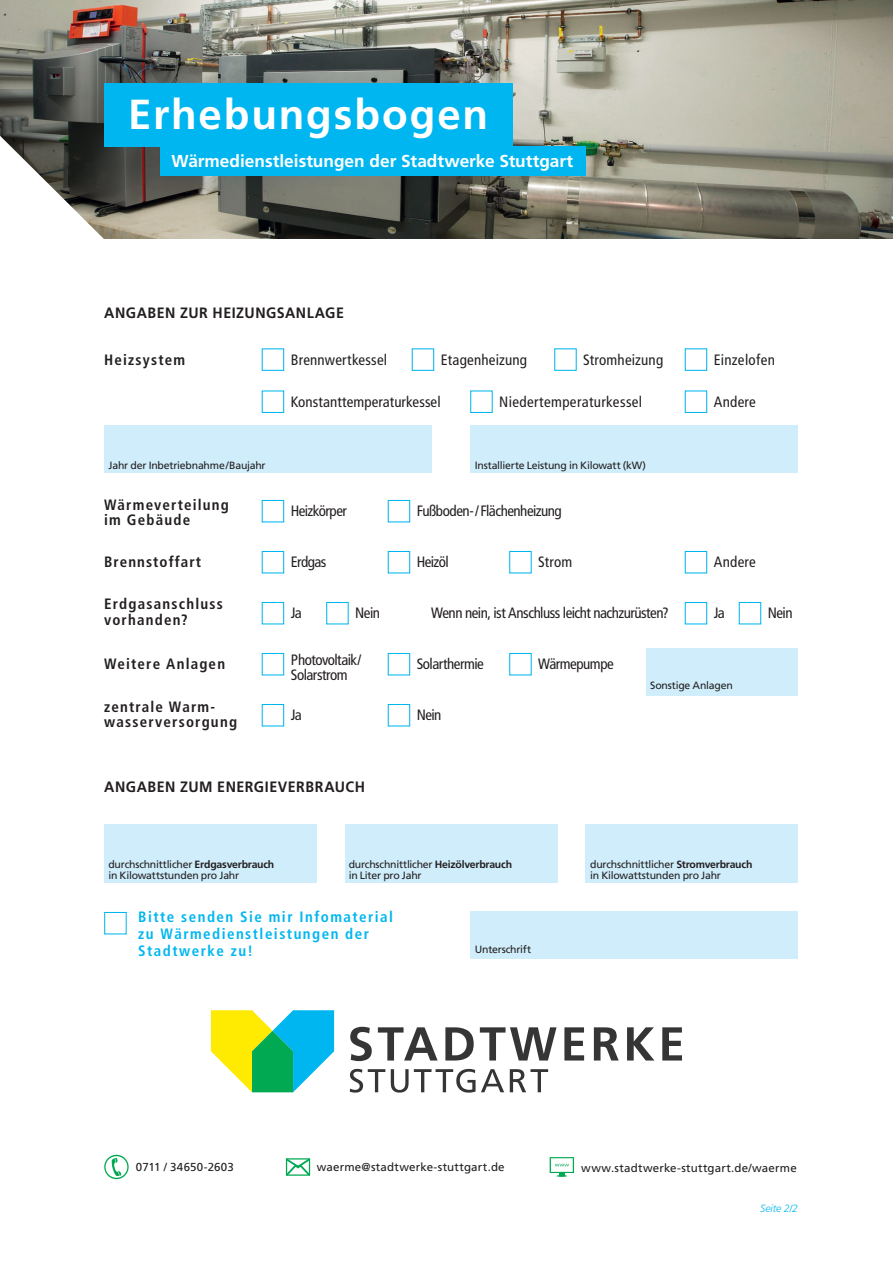
<style>
.page{position:relative;width:893px;height:1263px;background:#fff}
.page>*{position:absolute;margin:0;border:0;box-sizing:border-box;transform-origin:0 0}
.t1{font:700 42px "Frutiger LT Std";letter-spacing:.045em;color:#fff}
.t2{font:700 17.25px "Frutiger LT Std";color:#fff}
.t3{font:condensed 15px "Frutiger LT Std";letter-spacing:-.025em;color:#231f20}
.t4{font:700 condensed 15px "Frutiger LT Std";letter-spacing:.08em;color:#231f20}
.t5{font:700 condensed 15px/16.6px "Frutiger LT Std";letter-spacing:.1em;color:#00b6f0}
.t6{font:700 15px "Frutiger";letter-spacing:.035em;color:#231f20;scale:.95 1}
.t7{font:condensed 15px "Frutiger LT Std";letter-spacing:.015em;color:#231f20}
.t8{font:condensed 15px "Frutiger LT Std";letter-spacing:.005em;color:#231f20}
.t9{font:condensed 15px "Frutiger LT Std";letter-spacing:.025em;color:#231f20}
.t10{font:condensed 15px "Frutiger LT Std";letter-spacing:.02em;color:#231f20}
.t11{font:11.55px "Frutiger LT Std";letter-spacing:.02em;color:#231f20}
.t12{font:10.5px "Frutiger";letter-spacing:-.02em;color:#231f20}
.t13{font:italic 300 10.5px "Frutiger LT Std";letter-spacing:-.005em;color:#00b6f0}
.s1{font-weight:700}
</style>
<div class="page">
<svg style="left:550px;top:1157px;width:24px;height:20px"></svg>
<svg style="left:285px;top:1158px;width:26px;height:18px"></svg>
<svg style="left:104px;top:1155px;width:25px;height:24px"></svg>
<div style="left:106px;top:1156px;width:21px;height:22px;background:#fff;border-radius:50%"></div>
<svg style="left:112px;top:1158px;width:9px;height:18px"></svg>
<img style="left:0;top:0;width:893px;height:238px">
<svg style="left:0;top:136px;width:104px;height:103px"></svg>
<div style="left:646px;top:648px;width:152px;height:47px;background:#cfedfb"></div>
<div style="left:262px;top:500px;width:22px;height:22px;border:1px solid #00b6f0"></div>
<div style="left:388px;top:500px;width:22px;height:22px;border:1px solid #00b6f0"></div>
<div style="left:262px;top:551px;width:22px;height:22px;border:1px solid #00b6f0"></div>
<div style="left:388px;top:551px;width:22px;height:22px;border:1px solid #00b6f0"></div>
<div style="left:509px;top:551px;width:23px;height:22px;border:1px solid #00b6f0"></div>
<div style="left:685px;top:551px;width:22px;height:22px;border:1px solid #00b6f0"></div>
<div style="left:262px;top:602px;width:22px;height:22px;border:1px solid #00b6f0"></div>
<div style="left:326px;top:602px;width:23px;height:22px;border:1px solid #00b6f0"></div>
<div style="left:685px;top:602px;width:22px;height:22px;border:1px solid #00b6f0"></div>
<div style="left:739px;top:602px;width:22px;height:22px;border:1px solid #00b6f0"></div>
<div style="left:262px;top:653px;width:22px;height:22px;border:1px solid #00b6f0"></div>
<div style="left:388px;top:653px;width:22px;height:22px;border:1px solid #00b6f0"></div>
<div style="left:509px;top:653px;width:23px;height:22px;border:1px solid #00b6f0"></div>
<div style="left:262px;top:704px;width:22px;height:22px;border:1px solid #00b6f0"></div>
<div style="left:388px;top:704px;width:22px;height:22px;border:1px solid #00b6f0"></div>
<div style="left:104px;top:426px;width:328px;height:47px;background:#cfedfb"></div>
<div style="left:471px;top:426px;width:327px;height:47px;background:#cfedfb"></div>
<div style="left:262px;top:348px;width:22px;height:23px;border:1px solid #00b6f0"></div>
<div style="left:412px;top:348px;width:22px;height:23px;border:1px solid #00b6f0"></div>
<div style="left:554px;top:348px;width:23px;height:23px;border:1px solid #00b6f0"></div>
<div style="left:685px;top:348px;width:22px;height:23px;border:1px solid #00b6f0"></div>
<div style="left:262px;top:390px;width:22px;height:23px;border:1px solid #00b6f0"></div>
<div style="left:470px;top:390px;width:23px;height:23px;border:1px solid #00b6f0"></div>
<div style="left:685px;top:390px;width:22px;height:23px;border:1px solid #00b6f0"></div>
<div style="left:104px;top:83px;width:408px;height:63px;background:#00b6f0"></div>
<div style="left:160px;top:146px;width:425px;height:29px;background:#00b6f0"></div>
<div style="left:104px;top:825px;width:213px;height:58px;background:#cfedfb"></div>
<div style="left:345px;top:825px;width:212px;height:58px;background:#cfedfb"></div>
<div style="left:585px;top:825px;width:213px;height:58px;background:#cfedfb"></div>
<div style="left:471px;top:912px;width:327px;height:47px;background:#cfedfb"></div>
<div style="left:104px;top:912px;width:23px;height:22px;border:1px solid #00b6f0"></div>
<svg style="left:350px;top:1069px;width:198px;height:23px"></svg>
<svg style="left:350px;top:1027px;width:332px;height:34px"></svg>
<svg style="left:211px;top:1010px;width:123px;height:82px"></svg>
<h1 class="t1" style="left:128px;top:89px;width:361px">Erhebungsbogen</h1>
<h2 class="t2" style="left:171px;top:151px;width:403px">Wärmedienstleistungen der Stadtwerke Stuttgart</h2>
<h3 class="t6" style="left:104px;top:304px;width:254px">ANGABEN ZUR HEIZUNGSANLAGE</h3>
<h3 class="t4" style="left:104px;top:350px;width:83px">Heizsystem</h3>
<h3 class="t7" style="left:291px;top:351px;width:98px">Brennwertkessel</h3>
<h3 class="t7" style="left:441px;top:351px;width:88px">Etagenheizung</h3>
<h3 class="t7" style="left:583px;top:351px;width:82px">Stromheizung</h3>
<h3 class="t10" style="left:714px;top:351px;width:63px">Einzelofen</h3>
<h3 class="t8" style="left:291px;top:393px;width:151px">Konstanttemperaturkessel</h3>
<h3 class="t9" style="left:499px;top:393px;width:145px">Niedertemperaturkessel</h3>
<h3 class="t3" style="left:714px;top:393px;width:44px">Andere</h3>
<p class="t12" style="left:109px;top:459px;width:159px">Jahr der Inbetriebnahme/Baujahr</p>
<p class="t12" style="left:475px;top:459px;width:173px">Installierte Leistung in Kilowatt (kW)</p>
<h3 class="t4" style="left:104px;top:496px;width:126px">Wärmeverteilung</h3>
<h3 class="t3" style="left:291px;top:502px;width:58px">Heizkörper</h3>
<h3 class="t3" style="left:417px;top:502px;width:147px">Fußboden-/Flächenheizung</h3>
<h3 class="t4" style="left:104px;top:511px;width:88px">im Gebäude</h3>
<h3 class="t4" style="left:104px;top:553px;width:98px">Brennstoffart</h3>
<h3 class="t3" style="left:291px;top:553px;width:37px">Erdgas</h3>
<h3 class="t3" style="left:417px;top:553px;width:34px">Heizöl</h3>
<h3 class="t3" style="left:538px;top:553px;width:36px">Strom</h3>
<h3 class="t3" style="left:714px;top:553px;width:44px">Andere</h3>
<h3 class="t4" style="left:104px;top:595px;width:120px">Erdgasanschluss</h3>
<h3 class="t3" style="left:291px;top:604px;width:13px">Ja</h3>
<h3 class="t3" style="left:355px;top:604px;width:26px">Nein</h3>
<h3 class="t3" style="left:431px;top:604px;width:239px">Wenn nein, ist Anschluss leicht nachzurüsten?</h3>
<h3 class="t3" style="left:714px;top:604px;width:13px">Ja</h3>
<h3 class="t3" style="left:768px;top:604px;width:26px">Nein</h3>
<h3 class="t4" style="left:104px;top:611px;width:85px">vorhanden?</h3>
<h3 class="t4" style="left:104px;top:655px;width:122px">Weitere Anlagen</h3>
<h3 class="t3" style="left:291px;top:651px;width:72px">Photovoltaik/</h3>
<h3 class="t3" style="left:417px;top:655px;width:69px">Solarthermie</h3>
<h3 class="t3" style="left:538px;top:655px;width:77px">Wärmepumpe</h3>
<h3 class="t3" style="left:291px;top:666px;width:58px">Solarstrom</h3>
<h3 class="t4" style="left:104px;top:697px;width:113px">zentrale Warm-</h3>
<h3 class="t4" style="left:104px;top:713px;width:134px">wasserversorgung</h3>
<h3 class="t3" style="left:291px;top:706px;width:13px">Ja</h3>
<h3 class="t3" style="left:417px;top:706px;width:26px">Nein</h3>
<h3 class="t6" style="left:104px;top:778px;width:276px">ANGABEN ZUM ENERGIEVERBRAUCH</h3>
<p class="t12" style="left:650px;top:679px;width:84px">Sonstige Anlagen</p>
<p class="t12" style="left:108px;top:859px;width:167px">durchschnittlicher <span class="s1">Erdgasverbrauch</span></p>
<p class="t12" style="left:349px;top:859px;width:165px">durchschnittlicher <span class="s1">Heizölverbrauch</span></p>
<p class="t12" style="left:590px;top:859px;width:164px">durchschnittlicher <span class="s1">Stromverbrauch</span></p>
<p class="t12" style="left:108px;top:869px;width:132px">in Kilowattstunden pro Jahr</p>
<p class="t12" style="left:349px;top:869px;width:75px">in Liter pro Jahr</p>
<p class="t12" style="left:590px;top:869px;width:132px">in Kilowattstunden pro Jahr</p>
<h3 class="t5" style="left:138px;top:909px;width:256px">Bitte senden Sie mir Infomaterial zu Wärmedienstleistungen der<br>Stadtwerke zu!</h3>
<p class="t12" style="left:475px;top:943px;width:58px">Unterschrift</p>
<p class="t11" style="left:136px;top:1160px;width:99px">0711 / 34650-2603</p>
<p class="t11" style="left:317px;top:1160px;width:189px">waerme@stadtwerke-stuttgart.de</p>
<p class="t11" style="left:581px;top:1161px;width:217px">www.stadtwerke-stuttgart.de/waerme</p>
<p class="t13" style="left:760px;top:1202px;width:39px">Seite 2/2</p>
</div>
